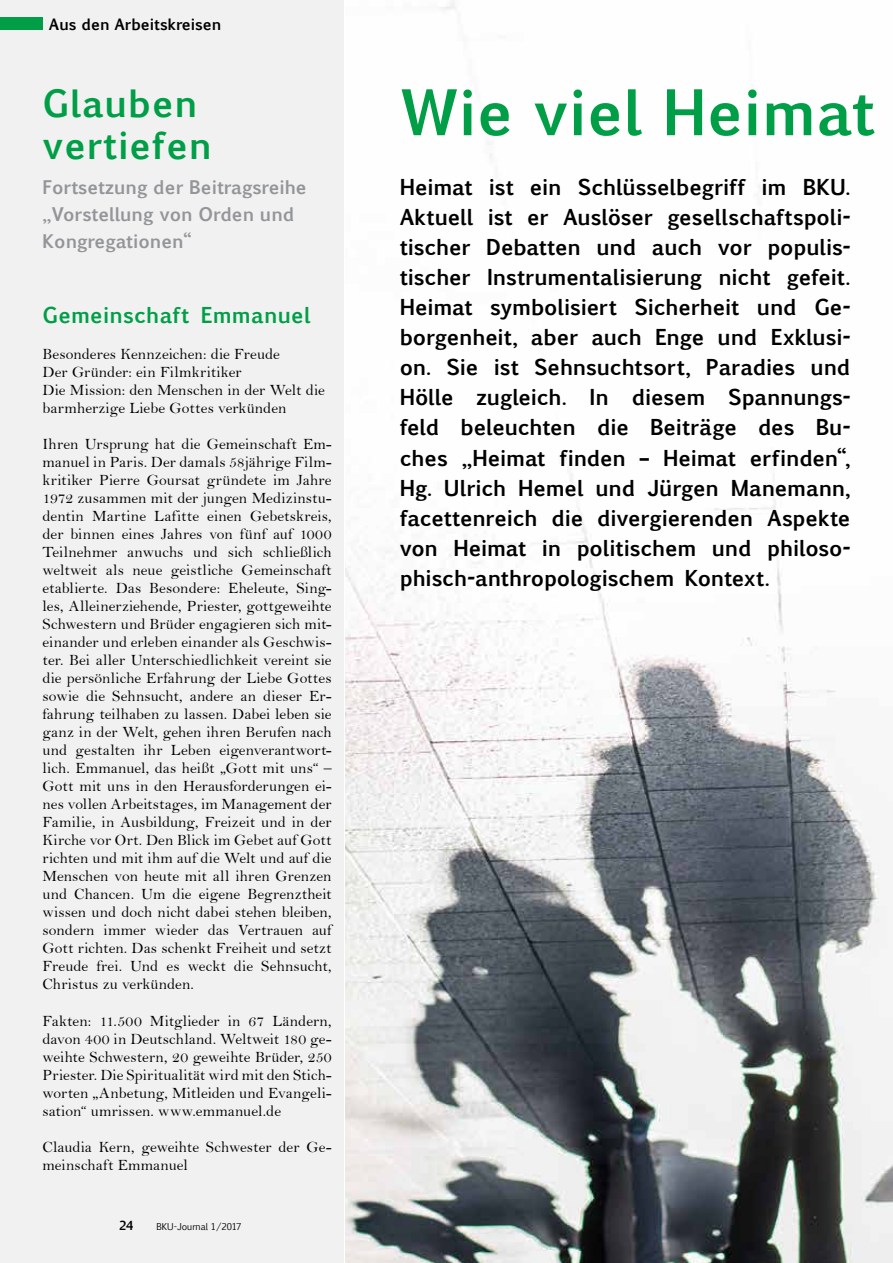
<style>
.page{position:relative;width:893px;height:1263px;background:#fff}
.page>*{position:absolute;margin:0;border:0;box-sizing:border-box;transform-origin:0 0}
.t1{font:700 60px "Euphemia UCAS";letter-spacing:.01em;color:#009f47}
.t2{font:700 36px/42px "Euphemia UCAS";letter-spacing:.025em;color:#009f47}
.t3{font:700 21px/30px "Euphemia UCAS";letter-spacing:-.01em;color:#000;text-align:justify}
.t4{font:700 21px "Euphemia UCAS";letter-spacing:.015em;color:#009f47}
.t5{font:700 18px/27px "Euphemia UCAS";color:#939598}
.t6{font:15.75px/18px "Bell";letter-spacing:.005em;color:#000}
.t7{font:700 15px "Euphemia UCAS";color:#000}
.t8{font:700 12px "Euphemia UCAS";color:#000}
.t9{font:9px "Euphemia CAS";color:#000}
</style>
<div class="page">
<img style="left:345px;top:0;width:548px;height:1263px">
<div style="left:0;top:0;width:344px;height:1263px;background:#f1f1f2"></div>
<div style="left:395px;top:81px;width:498px;height:62px;background:#fff"></div>
<div style="left:0;top:17px;width:43px;height:13px;background:#009f47"></div>
<p class="t7" style="left:49px;top:13px;width:174px">Aus den Arbeitskreisen</p>
<h2 class="t2" style="left:43px;top:83px;width:171px">Glauben vertiefen</h2>
<p class="t5" style="left:43px;top:174px;width:266px">Fortsetzung der Beitragsreihe „Vorstellung von Orden und<br>Kongregationen“</p>
<h3 class="t4" style="left:43px;top:300px;width:270px">Gemeinschaft Emmanuel</h3>
<p class="t6" style="left:43px;top:345px;width:284px">Besonderes Kennzeichen: die Freude<br>Der Gründer: ein Filmkritiker<br>Die Mission: den Menschen in der Welt die barmherzige Liebe Gottes verkünden</p>
<p class="t6" style="left:43px;top:435px;width:291px;text-align:justify">Ihren Ursprung hat die Gemeinschaft Em&shy;manuel in Paris. Der damals 58jährige Film&shy;kritiker Pierre Goursat gründete im Jahre 1972 zusammen mit der jungen Medizinstu&shy;dentin Martine Lafitte einen Gebetskreis, der binnen eines Jahres von fünf auf 1000<br>Teilnehmer anwuchs und sich schließlich weltweit als neue geistliche Gemeinschaft etablierte. Das Besondere: Eheleute, Sing&shy;les, Alleinerziehende, Priester, gottgeweihte Schwestern und Brüder engagieren sich mit&shy;einander und erleben einander als Geschwis&shy;ter. Bei aller Unterschiedlichkeit vereint sie die persönliche Erfahrung der Liebe Gottes sowie die Sehnsucht, andere an dieser Er&shy;fahrung teilhaben zu lassen. Dabei leben sie ganz in der Welt, gehen ihren Berufen nach und gestalten ihr Leben eigenverantwort&shy;lich. Emmanuel, das heißt „Gott mit uns“ – Gott mit uns in den Herausforderungen ei&shy;nes vollen Arbeitstages, im Management der Familie, in Ausbildung, Freizeit und in der Kirche vor Ort. Den Blick im Gebet auf Gott richten und mit ihm auf die Welt und auf die Menschen von heute mit all ihren Grenzen und Chancen. Um die eigene Begrenztheit wissen und doch nicht dabei stehen bleiben, sondern immer wieder das Vertrauen auf Gott richten. Das schenkt Freiheit und setzt Freude frei. Und es weckt die Sehnsucht, Christus zu verkünden.</p>
<p class="t6" style="left:43px;top:1011px;width:291px;text-align:justify">Fakten: 11.500 Mitglieder in 67 Ländern, davon 400 in Deutschland. Weltweit 180 ge&shy;weihte Schwestern, 20 geweihte Brüder, 250<br>Priester. Die Spiritualität wird mit den Stich&shy;worten „Anbetung, Mitleiden und Evangeli&shy;sation“ umrissen. www.emmanuel.de</p>
<p class="t6" style="left:43px;top:1137px;width:291px">Claudia Kern, geweihte Schwester der Ge&shy;meinschaft Emmanuel</p>
<p class="t8" style="left:119px;top:1216px;width:16px">24</p>
<p class="t9" style="left:156px;top:1220px;width:87px">BKU-Journal 1/2017</p>
<p class="t9" style="left:211px;top:1220px;width:7px">2</p>
<h1 class="t1" style="left:400px;top:67px;width:477px">Wie viel Heimat</h1>
<p class="t3" style="left:400px;top:173px;width:452px">Heimat ist ein Schlüsselbegriff im BKU.<br>Aktuell ist er Auslöser gesellschaftspoli&shy;tischer Debatten und auch vor populis&shy;tischer Instrumentalisierung nicht gefeit.<br>Heimat symbolisiert Sicherheit und Ge&shy;borgenheit, aber auch Enge und Exklusi&shy;on. Sie ist Sehnsuchtsort, Paradies und Hölle zugleich. In diesem Spannungs&shy;feld beleuchten die Beiträge des Bu&shy;ches „Heimat finden – Heimat erfinden“, Hg. Ulrich Hemel und Jürgen Manemann, facettenreich die divergierenden Aspekte von Heimat in politischem und philoso&shy;phisch-anthropologischem Kontext.</p>
</div>
